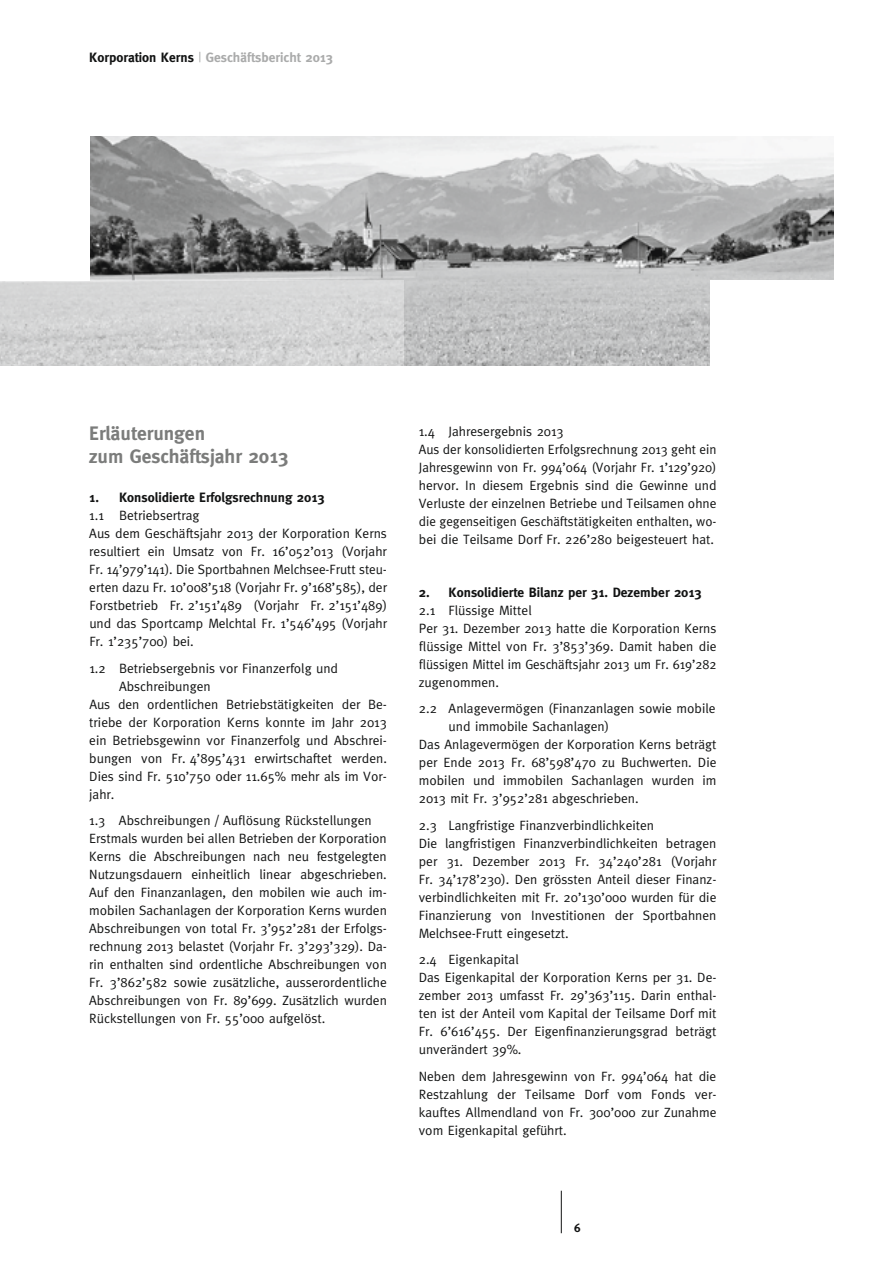
<style>
.page{position:relative;width:893px;height:1263px;background:#fff}
.page>*{position:absolute;margin:0;border:0;box-sizing:border-box;transform-origin:0 0}
.t1{font:700 19.5px/22.5px "Meta";color:#7b7c7b}
.t2{font:13.5px/18px "Meta";color:#121313}
.t3{font:700 13.5px "Meta";color:#121313}
.t4{font:700 13.5px "Meta";color:#aaabab}
.t5{font:700 12px "Meta";color:#121313}
.s1{color:#121313}
.s2{font-weight:400}
</style>
<div class="page">
<hr style="left:561px;top:1191px;width:1px;height:42px;background:#121313">
<img style="left:90px;top:136px;width:743px;height:230px">
<svg style="left:0;top:281px;width:404px;height:85px;fill:#d4d5d5"></svg>
<div style="left:710px;top:281px;width:183px;height:85px;background:#fff"></div>
<p class="t4" style="left:89px;top:49px;width:245px"><span class="s1">Korporation Kerns</span> <span class="s2">|</span> Geschäftsbericht 2013</p>
<h1 class="t1" style="left:89px;top:422px;width:201px">Erläuterungen<br>zum Geschäftsjahr 2013</h1>
<p class="t3" style="left:89px;top:490px;width:237px">1. Konsolidierte Erfolgsrechnung 2013</p>
<p class="t2" style="left:89px;top:506px;width:299px">1.1 Betriebsertrag<br>Aus dem Geschäftsjahr 2013 der Korporation Kerns resultiert ein Umsatz von Fr. 16’052’013 (Vorjahr Fr. 14’979’141). Die Sportbahnen Melchsee-Frutt steu&shy;erten dazu Fr. 10’008’518 (Vorjahr Fr. 9’168’585), der Forstbetrieb Fr. 2’151’489 (Vorjahr Fr. 2’151’489) und das Sportcamp Melchtal Fr. 1’546’495 (Vorjahr Fr. 1’235’700) bei.</p>
<p class="t2" style="left:89px;top:659px;width:250px">1.2 Betriebsergebnis vor Finanzerfolg und</p>
<p class="t2" style="left:119px;top:677px;width:93px">Abschreibungen</p>
<p class="t2" style="left:89px;top:695px;width:299px">Aus den ordentlichen Betriebstätigkeiten der Be-</p>
<p class="t2" style="left:89px;top:713px;width:299px">triebe der Korporation Kerns konnte im Jahr 2013</p>
<p class="t2" style="left:89px;top:731px;width:299px">ein Betriebsgewinn vor Finanzerfolg und Abschrei-</p>
<p class="t2" style="left:89px;top:749px;width:299px">bungen von Fr. 4’895’431 erwirtschaftet werden.</p>
<p class="t2" style="left:89px;top:767px;width:299px">Dies sind Fr. 510’750 oder 11.65% mehr als im Vor-</p>
<p class="t2" style="left:89px;top:785px;width:27px">jahr.</p>
<p class="t2" style="left:89px;top:811px;width:299px">1.3 Abschreibungen / Auflösung Rückstellungen Erstmals wurden bei allen Betrieben der Korporation Kerns die Abschreibungen nach neu festgelegten Nutzungsdauern einheitlich linear abgeschrieben.<br>Auf den Finanzanlagen, den mobilen wie auch im&shy;mobilen Sachanlagen der Korporation Kerns wurden Abschreibungen von total Fr. 3’952’281 der Erfolgs&shy;rechnung 2013 belastet (Vorjahr Fr. 3’293’329). Da&shy;rin enthalten sind ordentliche Abschreibungen von Fr. 3’862’582 sowie zusätzliche, ausserordentliche Abschreibungen von Fr. 89’699. Zusätzlich wurden Rückstellungen von Fr. 55’000 aufgelöst.</p>
<p class="t2" style="left:419px;top:422px;width:299px">1.4 Jahresergebnis 2013<br>Aus der konsolidierten Erfolgsrechnung 2013 geht ein Jahresgewinn von Fr. 994’064 (Vorjahr Fr. 1’129’920) hervor. In diesem Ergebnis sind die Gewinne und Verluste der einzelnen Betriebe und Teilsamen ohne die gegenseitigen Geschäftstätigkeiten enthalten, wo&shy;bei die Teilsame Dorf Fr. 226’280 beigesteuert hat.</p>
<p class="t3" style="left:419px;top:584px;width:284px">2. Konsolidierte Bilanz per 31. Dezember 2013</p>
<p class="t2" style="left:419px;top:601px;width:299px">2.1 Flüssige Mittel<br>Per 31. Dezember 2013 hatte die Korporation Kerns flüssige Mittel von Fr. 3’853’369. Damit haben die flüssigen Mittel im Geschäftsjahr 2013 um Fr. 619’282 zugenommen.</p>
<p class="t2" style="left:419px;top:700px;width:298px">2.2 Anlagevermögen (Finanzanlagen sowie mobile</p>
<p class="t2" style="left:449px;top:718px;width:162px">und immobile Sachanlagen)</p>
<p class="t2" style="left:419px;top:736px;width:299px">Das Anlagevermögen der Korporation Kerns beträgt</p>
<p class="t2" style="left:419px;top:754px;width:299px">per Ende 2013 Fr. 68’598’470 zu Buchwerten. Die</p>
<p class="t2" style="left:419px;top:772px;width:299px">mobilen und immobilen Sachanlagen wurden im</p>
<p class="t2" style="left:419px;top:790px;width:221px">2013 mit Fr. 3’952’281 abgeschrieben.</p>
<p class="t2" style="left:419px;top:816px;width:299px">2.3 Langfristige Finanzverbindlichkeiten<br>Die langfristigen Finanzverbindlichkeiten betragen per 31. Dezember 2013 Fr. 34’240’281 (Vorjahr Fr. 34’178’230). Den grössten Anteil dieser Finanz&shy;verbindlichkeiten mit Fr. 20’130’000 wurden für die Finanzierung von Investitionen der Sportbahnen Melchsee-Frutt eingesetzt.</p>
<p class="t2" style="left:419px;top:951px;width:299px">2.4 Eigenkapital<br>Das Eigenkapital der Korporation Kerns per 31. De&shy;zember 2013 umfasst Fr. 29’363’115. Darin enthal&shy;ten ist der Anteil vom Kapital der Teilsame Dorf mit Fr. 6’616’455. Der Eigenfinanzierungsgrad beträgt unverändert 39%.</p>
<p class="t2" style="left:419px;top:1067px;width:299px;text-align:justify">Neben dem Jahresgewinn von Fr. 994’064 hat die Restzahlung der Teilsame Dorf vom Fonds ver&shy;kauftes Allmendland von Fr. 300’000 zur Zunahme vom Eigenkapital geführt.</p>
<p class="t5" style="left:574px;top:1221px;width:8px">6</p>
</div>
